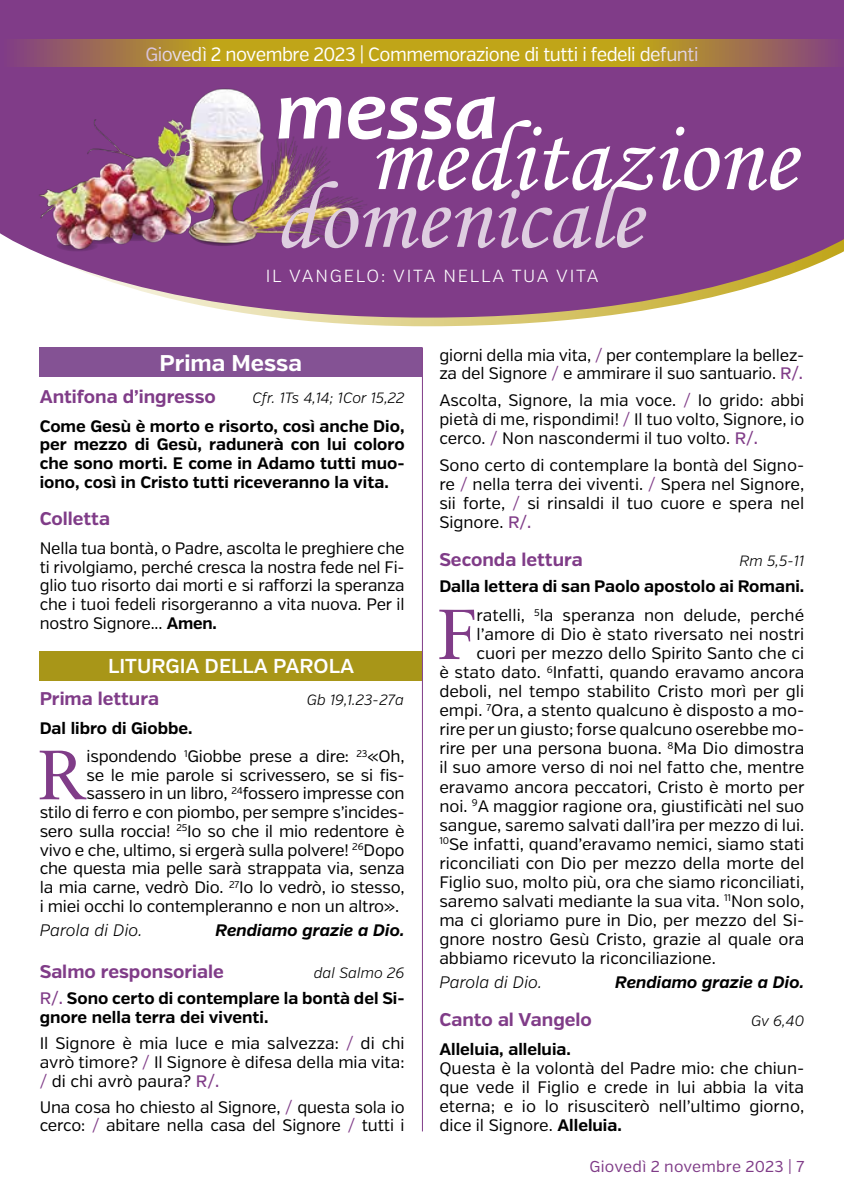
<style>
.page{position:relative;width:844px;height:1191px;background:#fff}
.page>*{position:absolute;margin:0;border:0;box-sizing:border-box;transform-origin:0 0}
.t1{font:italic 700 85.58px "Candara";color:#fff}
.t2{font:70.7px "Sabon";color:#803c88}
.t3{font:69.83px "Sabon";color:#803c88}
.t4{font:700 22.75px "Verb";color:#fff}
.t5{font:600 20.12px "Verb";color:#fff}
.t6{font:19.25px "Verb";letter-spacing:-.03em;color:#fff;scale:.95 1}
.t7{font:700 18.38px "Verb";color:#803c88}
.t8{font:300 17.5px "Verb";letter-spacing:.1em;color:#fff}
.t9{font:16.62px/18.7px "Verb";color:#000;text-align:justify}
.t10{font:700 16.62px/18.7px "Verb";color:#000;text-align:justify}
.t11{font:italic 700 16.62px "Verb";color:#000}
.t12{font:italic 300 16.62px "Verb";color:#000}
.t13{font:15.75px "Verb";letter-spacing:.01em;color:#803c88}
.t14{font:italic 300 14.88px "Verb";color:#000}
.s1{font-weight:700}
.s2{font-weight:500;color:#803c88}
.s3{color:#803c88}
</style>
<div class="page">
<div style="left:40px;top:347px;width:382px;height:30px;background:#845294"></div>
<div style="left:40px;top:651px;width:382px;height:30px;background:#a89618"></div>
<svg style="left:273px;top:317px;width:322px;height:9px"></svg>
<svg style="left:0;top:0;width:843px;height:317px;fill:#803c88"></svg>
<svg style="left:0;top:40px;width:843px;height:27px;fill:#c0a518"></svg>
<img style="left:14px;top:83px;width:362px;height:181px">
<svg style="left:281px;top:120px;width:519px;height:128px"></svg>
<hr style="left:422px;top:347px;width:1px;height:784px;background:#803c88">
<p class="t6" style="left:145px;top:43px;width:583px">Giovedì 2 novembre 2023 | Commemorazione di tutti i fedeli defunti</p>
<h1 class="t1" style="left:275px;top:57px;width:223px">messa</h1>
<p class="t8" style="left:265px;top:265px;width:334px">IL VANGELO: VITA NELLA TUA VITA</p>
<h3 class="t4" style="left:160px;top:349px;width:144px">Prima Messa</h3>
<p class="t7" style="left:40px;top:385px;width:178px">Antifona d’ingresso</p>
<p class="t14" style="left:252px;top:389px;width:153px">Cfr. 1Ts 4,14; 1Cor 15,22</p>
<p class="t10" style="left:40px;top:417px;width:366px">Come Gesù è morto e risorto, così anche Dio, per mezzo di Gesù, radunerà con lui coloro che sono morti. E come in Adamo tutti muo&shy;iono, così in Cristo tutti riceveranno la vita.</p>
<p class="t7" style="left:40px;top:507px;width:72px">Colletta</p>
<p class="t9" style="left:40px;top:539px;width:366px">Nella tua bontà, o Padre, ascolta le preghiere che ti rivolgiamo, perché cresca la nostra fede nel Fi&shy;glio tuo risorto dai morti e si rafforzi la speranza che i tuoi fedeli risorgeranno a vita nuova. Per il nostro Signore... <span class="s1">Amen.</span></p>
<p class="t5" style="left:108px;top:653px;width:247px">LITURGIA DELLA PAROLA</p>
<p class="t7" style="left:40px;top:687px;width:121px">Prima lettura</p>
<p class="t14" style="left:306px;top:691px;width:99px">Gb 19,1.23-27a</p>
<p class="t10" style="left:40px;top:718px;width:154px">Dal libro di Giobbe.</p>
<h3 class="t3" style="left:37px;top:733px;width:52px">R</h3>
<p class="t9" style="left:86px;top:747px;width:319px">ispondendo <sup>1</sup>Giobbe prese a dire: <sup>23</sup>«Oh,</p>
<p class="t9" style="left:87px;top:766px;width:319px">se le mie parole si scrivessero, se si fis-</p>
<p class="t9" style="left:87px;top:784px;width:319px">sassero in un libro, <sup>24</sup>fossero impresse con</p>
<p class="t9" style="left:40px;top:803px;width:366px">stilo di ferro e con piombo, per sempre s’incides-</p>
<p class="t9" style="left:40px;top:822px;width:366px">sero sulla roccia! <sup>25</sup>Io so che il mio redentore è</p>
<p class="t9" style="left:40px;top:840px;width:366px">vivo e che, ultimo, si ergerà sulla polvere! <sup>26</sup>Dopo</p>
<p class="t9" style="left:40px;top:859px;width:366px">che questa mia pelle sarà strappata via, senza</p>
<p class="t9" style="left:40px;top:878px;width:366px">la mia carne, vedrò Dio. <sup>27</sup>Io lo vedrò, io stesso,</p>
<p class="t9" style="left:40px;top:897px;width:361px">i miei occhi lo contempleranno e non un altro».</p>
<p class="t12" style="left:40px;top:919px;width:104px">Parola di Dio.</p>
<p class="t11" style="left:215px;top:919px;width:190px">Rendiamo grazie a Dio.</p>
<p class="t7" style="left:40px;top:960px;width:186px">Salmo responsoriale</p>
<p class="t14" style="left:314px;top:964px;width:92px">dal Salmo 26</p>
<p class="t10" style="left:40px;top:989px;width:366px"><span class="s2">R/.</span> Sono certo di contemplare la bontà del Si&shy;gnore nella terra dei viventi.</p>
<p class="t9" style="left:40px;top:1034px;width:366px">Il Signore è mia luce e mia salvezza: <span class="s3">/</span> di chi avrò timore? <span class="s3">/</span> Il Signore è difesa della mia vita: <span class="s3">/</span> di chi avrò paura? <span class="s2">R/.</span></p>
<p class="t9" style="left:40px;top:1097px;width:366px">Una cosa ho chiesto al Signore, <span class="s3">/</span> questa sola io cerco: <span class="s3">/</span> abitare nella casa del Signore <span class="s3">/</span> tutti i</p>
<p class="t9" style="left:439px;top:346px;width:366px">giorni della mia vita, <span class="s3">/</span> per contemplare la bellez&shy;za del Signore <span class="s3">/</span> e ammirare il suo santuario. <span class="s2">R/.</span></p>
<p class="t9" style="left:439px;top:391px;width:366px">Ascolta, Signore, la mia voce. <span class="s3">/</span> Io grido: abbi pietà di me, rispondimi! <span class="s3">/</span> Il tuo volto, Signore, io cerco. <span class="s3">/</span> Non nascondermi il tuo volto. <span class="s2">R/.</span></p>
<p class="t9" style="left:439px;top:455px;width:366px">Sono certo di contemplare la bontà del Signo&shy;re <span class="s3">/</span> nella terra dei viventi. <span class="s3">/</span> Spera nel Signore, sii forte, <span class="s3">/</span> si rinsaldi il tuo cuore e spera nel Signore. <span class="s2">R/.</span></p>
<p class="t7" style="left:439px;top:548px;width:145px">Seconda lettura</p>
<p class="t14" style="left:739px;top:552px;width:66px">Rm 5,5-11</p>
<p class="t10" style="left:439px;top:577px;width:366px">Dalla lettera di san Paolo apostolo ai Romani.</p>
<h2 class="t2" style="left:437px;top:592px;width:41px">F</h2>
<p class="t9" style="left:476px;top:606px;width:329px">ratelli, <sup>5</sup>la speranza non delude, perché</p>
<p class="t9" style="left:476px;top:625px;width:329px">l’amore di Dio è stato riversato nei nostri</p>
<p class="t9" style="left:476px;top:644px;width:329px">cuori per mezzo dello Spirito Santo che ci</p>
<p class="t9" style="left:439px;top:663px;width:366px">è stato dato. <sup>6</sup>Infatti, quando eravamo ancora</p>
<p class="t9" style="left:439px;top:682px;width:366px">deboli, nel tempo stabilito Cristo morì per gli</p>
<p class="t9" style="left:439px;top:701px;width:366px">empi. <sup>7</sup>Ora, a stento qualcuno è disposto a mo-</p>
<p class="t9" style="left:439px;top:720px;width:366px">rire per un giusto; forse qualcuno oserebbe mo-</p>
<p class="t9" style="left:439px;top:739px;width:366px">rire per una persona buona. <sup>8</sup>Ma Dio dimostra</p>
<p class="t9" style="left:439px;top:758px;width:366px">il suo amore verso di noi nel fatto che, mentre</p>
<p class="t9" style="left:439px;top:777px;width:366px">eravamo ancora peccatori, Cristo è morto per</p>
<p class="t9" style="left:439px;top:796px;width:366px">noi. <sup>9</sup>A maggior ragione ora, giustificàti nel suo</p>
<p class="t9" style="left:439px;top:815px;width:366px">sangue, saremo salvati dall’ira per mezzo di lui.</p>
<p class="t9" style="left:439px;top:834px;width:366px"><sup>10</sup>Se infatti, quand’eravamo nemici, siamo stati</p>
<p class="t9" style="left:439px;top:854px;width:366px">riconciliati con Dio per mezzo della morte del</p>
<p class="t9" style="left:439px;top:873px;width:366px">Figlio suo, molto più, ora che siamo riconciliati,</p>
<p class="t9" style="left:439px;top:892px;width:366px">saremo salvati mediante la sua vita. <sup>11</sup>Non solo,</p>
<p class="t9" style="left:439px;top:911px;width:366px">ma ci gloriamo pure in Dio, per mezzo del Si-</p>
<p class="t9" style="left:439px;top:930px;width:366px">gnore nostro Gesù Cristo, grazie al quale ora</p>
<p class="t9" style="left:439px;top:949px;width:278px">abbiamo ricevuto la riconciliazione.</p>
<p class="t12" style="left:439px;top:972px;width:104px">Parola di Dio.</p>
<p class="t11" style="left:615px;top:972px;width:190px">Rendiamo grazie a Dio.</p>
<p class="t7" style="left:439px;top:1008px;width:154px">Canto al Vangelo</p>
<p class="t14" style="left:750px;top:1012px;width:55px">Gv 6,40</p>
<p class="t10" style="left:439px;top:1040px;width:133px">Alleluia, alleluia.</p>
<p class="t9" style="left:439px;top:1059px;width:366px">Questa è la volontà del Padre mio: che chiun&shy;que vede il Figlio e crede in lui abbia la vita eterna; e io lo risusciterò nell’ultimo giorno, dice il Signore. <span class="s1">Alleluia.</span></p>
<p class="t13" style="left:589px;top:1157px;width:216px">Giovedì 2 novembre 2023 | 7</p>
</div>
